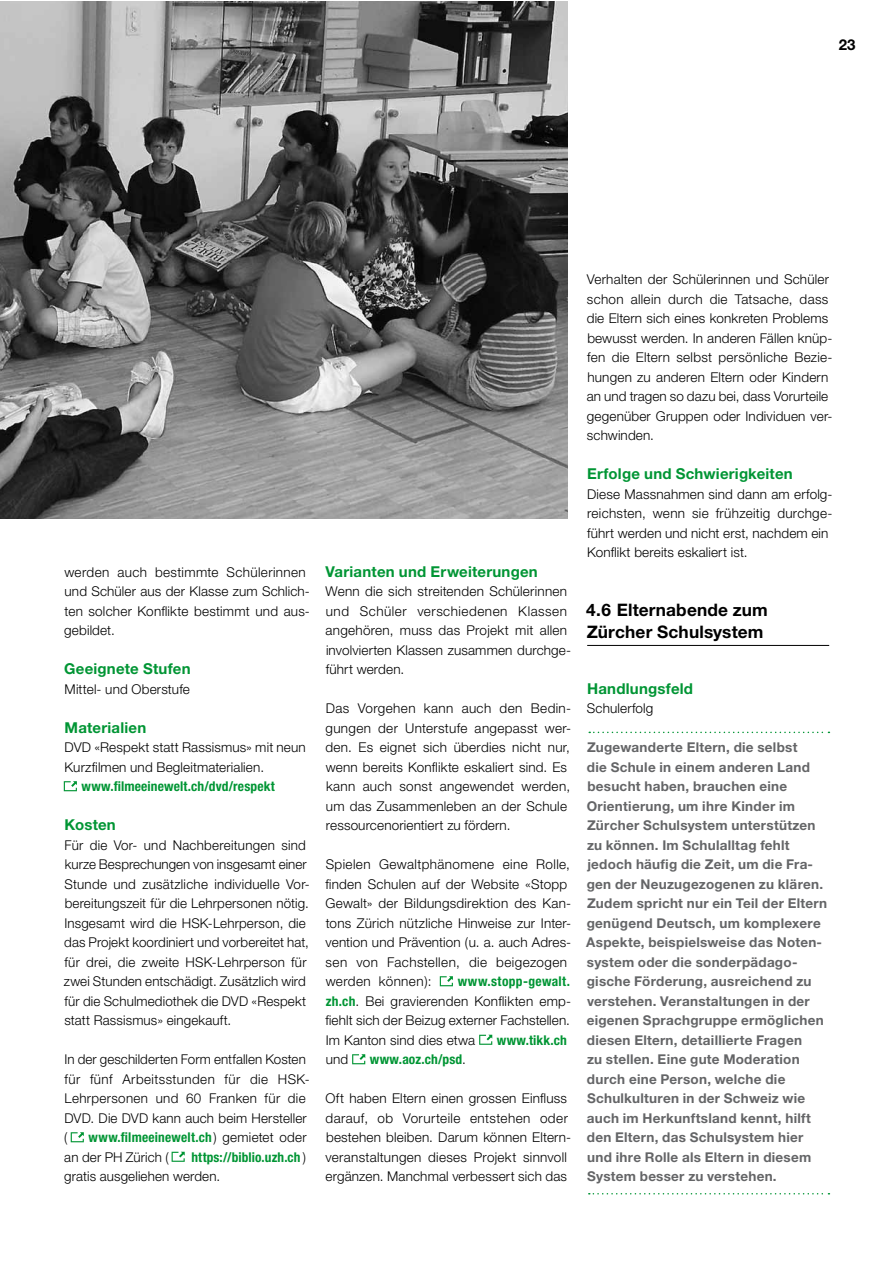
<style>
.page{position:relative;width:893px;height:1263px;background:#fff}
.page>*{position:absolute;margin:0;border:0;box-sizing:border-box;transform-origin:0 0}
.t1{font:700 17.25px/22.5px "Helvetica Neue LT Std";letter-spacing:.01em;color:#000}
.t2{font:700 15px "Helvetica Neue LT Std";letter-spacing:.015em;color:#009534}
.t3{font:700 15px "Helvetica Neue LT Std";color:#000}
.t4{font:300 13.5px/19.5px "Helvetica Neue LT Std";letter-spacing:.015em;color:#000}
.t5{font:700 13.5px/19.5px "Helvetica Neue LT Std";letter-spacing:.02em;color:#646567}
.t6{font:700 condensed 13.5px "Helvetica Neue LT Std";letter-spacing:.01em;color:#009534}
.s1{font-weight:700;font-stretch:condensed;color:#009534}
.s2{font-weight:300;font-stretch:normal;color:#000}
</style>
<div class="page">
<hr style="left:587px;top:645px;width:242px;height:1px;background:#000">
<svg style="left:589px;top:732px;width:240px;height:1px"></svg>
<svg style="left:589px;top:1193px;width:240px;height:1px"></svg>
<svg style="left:440px;top:976px;width:13px;height:10px"></svg>
<svg style="left:479px;top:1035px;width:13px;height:10px"></svg>
<svg style="left:352px;top:1054px;width:13px;height:10px"></svg>
<svg style="left:64px;top:781px;width:13px;height:10px"></svg>
<svg style="left:71px;top:1132px;width:13px;height:10px"></svg>
<svg style="left:172px;top:1152px;width:13px;height:10px"></svg>
<img style="left:0;top:1px;width:568px;height:517px">
<p class="t3" style="left:839px;top:35px;width:18px">23</p>
<p class="t4" style="left:64px;top:562px;width:247px">werden auch bestimmte Schülerinnen und Schüler aus der Klasse zum Schlich&shy;ten solcher Konflikte bestimmt und aus&shy;gebildet.</p>
<p class="t2" style="left:64px;top:660px;width:128px">Geeignete Stufen</p>
<p class="t4" style="left:65px;top:679px;width:127px">Mittel- und Oberstufe</p>
<p class="t2" style="left:65px;top:718px;width:83px">Materialien</p>
<p class="t4" style="left:65px;top:737px;width:243px">DVD «Respekt statt Rassismus» mit neun<br>Kurzfilmen und Begleitmaterialien.</p>
<p class="t6" style="left:81px;top:778px;width:195px">www.filmeeinewelt.ch/dvd/respekt</p>
<p class="t2" style="left:65px;top:816px;width:53px">Kosten</p>
<p class="t4" style="left:64px;top:835px;width:248px">Für die Vor- und Nachbereitungen sind kurze Besprechungen von insgesamt einer Stunde und zusätzliche individuelle Vor&shy;bereitungszeit für die Lehrpersonen nötig.<br>Insgesamt wird die HSK-Lehrperson, die das Projekt koordiniert und vorbereitet hat, für drei, die zweite HSK-Lehrperson für zwei Stunden entschädigt. Zusätzlich wird für die Schulmediothek die DVD «Respekt statt Rassismus» eingekauft.</p>
<p class="t4" style="left:64px;top:1049px;width:247px">In der geschilderten Form entfallen Kosten für fünf Arbeitsstunden für die HSK-<br>Lehrpersonen und 60 Franken für die<br>DVD. Die DVD kann auch beim Hersteller (</p>
<p class="t4" style="left:64px;top:1127px;width:244px;text-indent:24px"><span class="s1">www.filmeeinewelt.ch</span>) gemietet oder an der PH Zürich (</p>
<p class="t4" style="left:64px;top:1147px;width:243px;text-indent:127px"><span class="s1">https://biblio.uzh.ch</span> ) gratis ausgeliehen werden.</p>
<p class="t2" style="left:325px;top:562px;width:214px">Varianten und Erweiterungen</p>
<p class="t4" style="left:326px;top:581px;width:247px">Wenn die sich streitenden Schülerinnen und Schüler verschiedenen Klassen angehören, muss das Projekt mit allen involvierten Klassen zusammen durchge&shy;führt werden.</p>
<p class="t4" style="left:326px;top:698px;width:247px">Das Vorgehen kann auch den Bedin&shy;gungen der Unterstufe angepasst wer&shy;den. Es eignet sich überdies nicht nur, wenn bereits Konflikte eskaliert sind. Es kann auch sonst angewendet werden, um das Zusammenleben an der Schule ressourcenorientiert zu fördern.</p>
<p class="t4" style="left:326px;top:854px;width:247px">Spielen Gewaltphänomene eine Rolle, finden Schulen auf der Website «Stopp Gewalt» der Bildungsdirektion des Kan&shy;tons Zürich nützliche Hinweise zur Inter&shy;vention und Prävention (u. a. auch Adres&shy;sen von Fachstellen, die beigezogen werden können):</p>
<p class="t4" style="left:325px;top:971px;width:247px;text-align:justify;text-indent:132px"><span class="s1">www.stopp-gewalt. zh.ch</span>. Bei gravierenden Konflikten emp&shy;fiehlt sich der Beizug externer Fachstellen.<br>Im Kanton sind dies etwa</p>
<p class="t6" style="left:497px;top:1032px;width:72px">www.tikk.ch</p>
<p class="t4" style="left:326px;top:1049px;width:24px">und</p>
<p class="t6" style="left:370px;top:1051px;width:98px">www.aoz.ch/psd<span class="s2">.</span></p>
<p class="t4" style="left:326px;top:1088px;width:247px">Oft haben Eltern einen grossen Einfluss darauf, ob Vorurteile entstehen oder bestehen bleiben. Darum können Eltern&shy;veranstaltungen dieses Projekt sinnvoll ergänzen. Manchmal verbessert sich das</p>
<p class="t4" style="left:587px;top:269px;width:247px">Verhalten der Schülerinnen und Schüler schon allein durch die Tatsache, dass die Eltern sich eines konkreten Problems bewusst werden. In anderen Fällen knüp&shy;fen die Eltern selbst persönliche Bezie&shy;hungen zu anderen Eltern oder Kindern an und tragen so dazu bei, dass Vorurteile gegenüber Gruppen oder Individuen ver&shy;schwinden.</p>
<p class="t2" style="left:587px;top:465px;width:207px">Erfolge und Schwierigkeiten</p>
<p class="t4" style="left:587px;top:484px;width:247px">Diese Massnahmen sind dann am erfolg&shy;reichsten, wenn sie frühzeitig durchge&shy;führt werden und nicht erst, nachdem ein Konflikt bereits eskaliert ist.</p>
<p class="t1" style="left:586px;top:598px;width:183px">4.6 Elternabende zum<br>Zürcher Schulsystem</p>
<p class="t2" style="left:587px;top:679px;width:107px">Handlungsfeld</p>
<p class="t4" style="left:587px;top:698px;width:68px">Schulerfolg</p>
<p class="t5" style="left:586px;top:737px;width:242px">Zugewanderte Eltern, die selbst<br>die Schule in einem anderen Land besucht haben, brauchen eine Orientierung, um ihre Kinder im Zürcher Schulsystem unterstützen zu können. Im Schulalltag fehlt jedoch häufig die Zeit, um die Fra&shy;gen der Neuzugezogenen zu klären.<br>Zudem spricht nur ein Teil der Eltern genügend Deutsch, um komplexere Aspekte, beispielsweise das Noten&shy;system oder die sonderpädago&shy;gische Förderung, ausreichend zu verstehen. Veranstaltungen in der eigenen Sprachgruppe ermöglichen diesen Eltern, detaillierte Fragen<br>zu stellen. Eine gute Moderation durch eine Person, welche die Schulkulturen in der Schweiz wie auch im Herkunftsland kennt, hilft den Eltern, das Schulsystem hier und ihre Rolle als Eltern in diesem System besser zu verstehen.</p>
</div>
